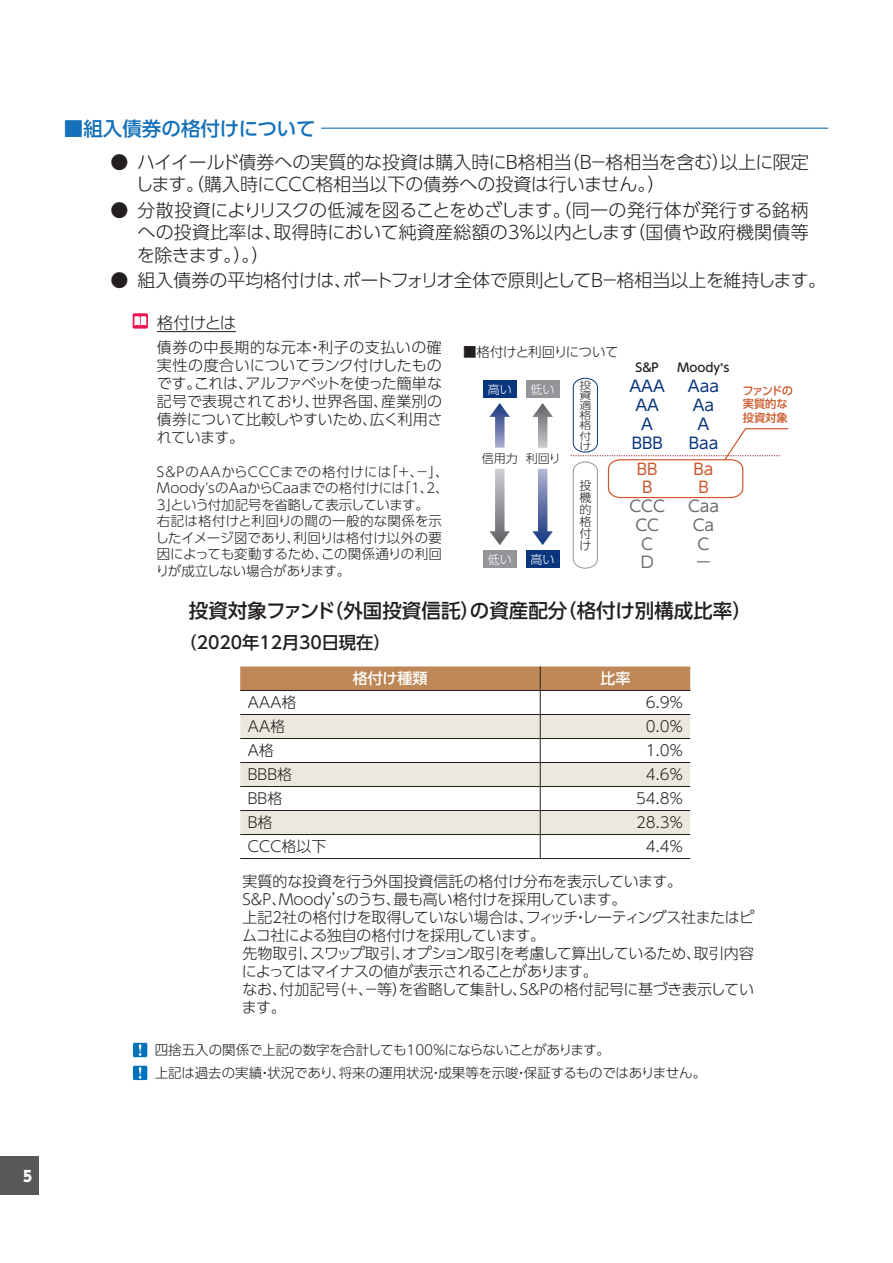
<style>
.page{position:relative;width:893px;height:1263px;background:#fff}
.page>*{position:absolute;margin:0;border:0;box-sizing:border-box;transform-origin:0 0}
.t1{font:500 19.5px "UD Shin Go Pro";color:#231f20}
.t2{font:500 19.5px "UD Shin Go Pro";color:#1471b9}
.t3{font:300 18px/22.5px "UD Shin Go Pro";color:#231f20}
.t4{font:300 18px "UD Shin Go Pro";letter-spacing:-.02em;color:#231f20}
.t5{font:500 17.25px "UD Shin Go Pro";color:#231f20}
.t6{font:300 16.5px "UD Shin Go Pro";letter-spacing:-.05em;color:#231f20}
.t7{font:15.75px/18.8px "UD Shin Go Pro";color:#08357c;text-align:center}
.t8{font:15.75px/18.8px "UD Shin Go Pro";color:#6c6d70;text-align:center}
.t9{font:15.75px/18.8px "UD Shin Go Pro";color:#cb572b;text-align:center}
.t10{font:300 15px/18px "UD Shin Go Pro";letter-spacing:-.025em;color:#231f20;text-align:justify}
.t11{font:500 15px "UD Shin Go Pro";color:#fff}
.t12{font:800 15px "UD Shin Go Pro";color:#fff;scale:.9 1}
.t13{font:300 13.5px/16.5px "UD Shin Go Pro";letter-spacing:-.01em;color:#231f20}
.t14{font:300 13.5px "UD Shin Go Pro";letter-spacing:-.03em;color:#231f20}
.t15{font:300 12px/12px "UD Shin Go Pro";color:#231f20;text-align:justify}
.t16{font:500 12px "UD Shin Go Pro";color:#231f20}
.t17{font:300 12px "UD Shin Go Pro";color:#fff}
.t18{font:500 11.25px/13.5px "UD Shin Go Pro";letter-spacing:-.005em;color:#cb572b}
.t19{font:300 10.2px/10.2px "UD Shin Go Pro";color:#231f20;text-align:justify;scale:1.18 1}
</style>
<div class="page">
<div style="left:0;top:1157px;width:38px;height:38px;background:#57585a"></div>
<hr style="left:321px;top:128px;width:507px;height:1px;background:#1471b9">
<div style="left:133px;top:313px;width:15px;height:16px;background:#ed1450;border-radius:2px"></div>
<svg style="left:134px;top:316px;width:12px;height:10px"></svg>
<hr style="left:157px;top:331px;width:79px;height:1px;background:#231f20">
<div style="left:483px;top:550px;width:34px;height:18px;background:#939598"></div>
<svg style="left:490px;top:403px;width:20px;height:45px"></svg>
<svg style="left:490px;top:469px;width:20px;height:76px"></svg>
<div style="left:483px;top:380px;width:34px;height:18px;background:#08357c"></div>
<div style="left:526px;top:550px;width:34px;height:18px;background:#08357c"></div>
<svg style="left:532px;top:403px;width:21px;height:45px"></svg>
<svg style="left:532px;top:469px;width:21px;height:76px"></svg>
<div style="left:526px;top:380px;width:34px;height:18px;background:#939598"></div>
<svg style="left:570px;top:377px;width:219px;height:192px"></svg>
<svg style="left:240px;top:666px;width:450px;height:192px"></svg>
<hr style="left:240px;top:690px;width:300px;height:1px;background:#231f20">
<hr style="left:540px;top:690px;width:150px;height:1px;background:#231f20">
<hr style="left:240px;top:714px;width:300px;height:1px;background:#231f20">
<hr style="left:540px;top:714px;width:150px;height:1px;background:#231f20">
<hr style="left:240px;top:738px;width:300px;height:1px;background:#231f20">
<hr style="left:540px;top:738px;width:150px;height:1px;background:#231f20">
<hr style="left:240px;top:762px;width:300px;height:1px;background:#231f20">
<hr style="left:540px;top:762px;width:150px;height:1px;background:#231f20">
<hr style="left:240px;top:786px;width:300px;height:1px;background:#231f20">
<hr style="left:540px;top:786px;width:150px;height:1px;background:#231f20">
<hr style="left:240px;top:810px;width:300px;height:1px;background:#231f20">
<hr style="left:540px;top:810px;width:150px;height:1px;background:#231f20">
<hr style="left:240px;top:834px;width:300px;height:1px;background:#231f20">
<hr style="left:540px;top:834px;width:150px;height:1px;background:#231f20">
<hr style="left:240px;top:858px;width:300px;height:1px;background:#231f20">
<hr style="left:540px;top:858px;width:150px;height:1px;background:#231f20">
<div style="left:133px;top:1043px;width:14px;height:14px;background:#0072bc"></div>
<svg style="left:139px;top:1044px;width:2px;height:12px"></svg>
<div style="left:133px;top:1066px;width:14px;height:14px;background:#0072bc"></div>
<svg style="left:139px;top:1067px;width:2px;height:12px"></svg>
<h1 class="t2" style="left:64px;top:112px;width:253px">■組入債券の格付けについて</h1>
<p class="t3" style="left:135px;top:150px;width:675px;text-indent:-25px">● ハイイールド債券への実質的な投資は購入時にＢ格相当（Ｂ－格相当を含む）以上に限定します。（購入時にＣＣＣ格相当以下の債券への投資は行いません。）</p>
<p class="t3" style="left:137px;top:198px;width:673px;text-align:justify;text-indent:-26px">● 分散投資によりリスクの低減を図ることをめざします。（同一の発行体が発行する銘柄への投資比率は、取得時において純資産総額の３％以内とします（国債や政府機関債等を除きます。）。）</p>
<p class="t4" style="left:110px;top:266px;width:717px">● 組入債券の平均格付けは、ポートフォリオ全体で原則としてＢ－格相当以上を維持します。</p>
<p class="t6" style="left:157px;top:310px;width:81px">格付けとは</p>
<p class="t10" style="left:157px;top:338px;width:287px">債券の中長期的な元本・利子の支払いの確実性の度合いについてランク付けしたものです。これは、アルファベットを使った簡単な記号で表現されており、世界各国、産業別の債券について比較しやすいため、広く利用されています。</p>
<p class="t13" style="left:154px;top:463px;width:296px">S&amp;PのＡＡからＣＣＣまでの格付けには「＋、−」、<br>Moody'sのＡａからＣａａまでの格付けには「１、２、<br>３」という付加記号を省略して表示しています。<br>右記は格付けと利回りの間の一般的な関係を示したイメージ図であり、利回りは格付け以外の要因によっても変動するため、この関係通りの利回りが成立しない場合があります。</p>
<p class="t14" style="left:463px;top:340px;width:157px">■格付けと利回りについて</p>
<p class="t16" style="left:678px;top:358px;width:53px">Moody s</p>
<p class="t16" style="left:635px;top:358px;width:25px">S&amp;P</p>
<p class="t16" style="left:720px;top:351px;width:5px">,</p>
<p class="t7" style="left:629px;top:377px;width:37px">AAA<br>AA<br>A<br>BBB</p>
<p class="t7" style="left:688px;top:377px;width:33px">Aaa<br>Aa<br>A<br>Baa</p>
<p class="t17" style="left:531px;top:379px;width:25px">低い</p>
<p class="t19" style="left:579px;top:379px;width:11px">投資適格格付け</p>
<p class="t15" style="left:579px;top:479px;width:13px">投機的格付け</p>
<p class="t17" style="left:488px;top:379px;width:25px">高い</p>
<p class="t18" style="left:742px;top:384px;width:52px">ファンドの実質的な投資対象</p>
<p class="t15" style="left:526px;top:452px;width:36px">利回り</p>
<p class="t15" style="left:482px;top:452px;width:37px">信用力</p>
<p class="t9" style="left:694px;top:459px;width:21px">Ba<br>B</p>
<p class="t8" style="left:688px;top:496px;width:33px">Caa<br>Ca<br>C－</p>
<p class="t9" style="left:637px;top:459px;width:22px">BB<br>B</p>
<p class="t8" style="left:629px;top:496px;width:37px">CCC<br>CC<br>C<br>D</p>
<p class="t17" style="left:488px;top:550px;width:25px">低い</p>
<p class="t17" style="left:531px;top:550px;width:25px">高い</p>
<h1 class="t1" style="left:189px;top:595px;width:564px">投資対象ファンド（外国投資信託）の資産配分（格付け別構成比率）</h1>
<p class="t5" style="left:179px;top:629px;width:213px">（2020年12月30日現在）</p>
<p class="t11" style="left:353px;top:666px;width:76px">格付け種類</p>
<p class="t11" style="left:600px;top:666px;width:31px">比率</p>
<p class="t10" style="left:246px;top:693px;width:52px">ＡＡＡ格</p>
<p class="t10" style="left:646px;top:693px;width:39px">6.9％</p>
<p class="t10" style="left:246px;top:717px;width:41px">ＡＡ格</p>
<p class="t10" style="left:646px;top:717px;width:39px">0.0％</p>
<p class="t10" style="left:246px;top:741px;width:30px">Ａ格</p>
<p class="t10" style="left:646px;top:741px;width:39px">1.0％</p>
<p class="t10" style="left:245px;top:765px;width:49px">ＢＢＢ格</p>
<p class="t10" style="left:646px;top:765px;width:39px">4.6％</p>
<p class="t10" style="left:245px;top:789px;width:39px">ＢＢ格</p>
<p class="t10" style="left:636px;top:789px;width:49px">54.8％</p>
<p class="t10" style="left:245px;top:813px;width:29px">Ｂ格</p>
<p class="t10" style="left:636px;top:813px;width:49px">28.3％</p>
<p class="t10" style="left:246px;top:837px;width:82px">ＣＣＣ格以下</p>
<p class="t10" style="left:646px;top:837px;width:39px">4.4％</p>
<p class="t10" style="left:242px;top:872px;width:514px;text-align:left">実質的な投資を行う外国投資信託の格付け分布を表示しています。<br>S&amp;P、Moody’sのうち、最も高い格付けを採用しています。<br>上記２社の格付けを取得していない場合は、フィッチ・レーティングス社またはピムコ社による独自の格付けを採用しています。<br>先物取引、スワップ取引、オプション取引を考慮して算出しているため、取引内容によってはマイナスの値が表示されることがあります。<br>なお、付加記号（＋、－等）を省略して集計し、Ｓ＆Ｐの格付記号に基づき表示しています。</p>
<p class="t13" style="left:155px;top:1038px;width:553px;line-height:23px">四捨五入の関係で上記の数字を合計しても100％にならないことがあります。<br>上記は過去の実績・状況であり、将来の運用状況・成果等を示唆・保証するものではありません。</p>
<p class="t12" style="left:23px;top:1163px;width:11px">5</p>
</div>
